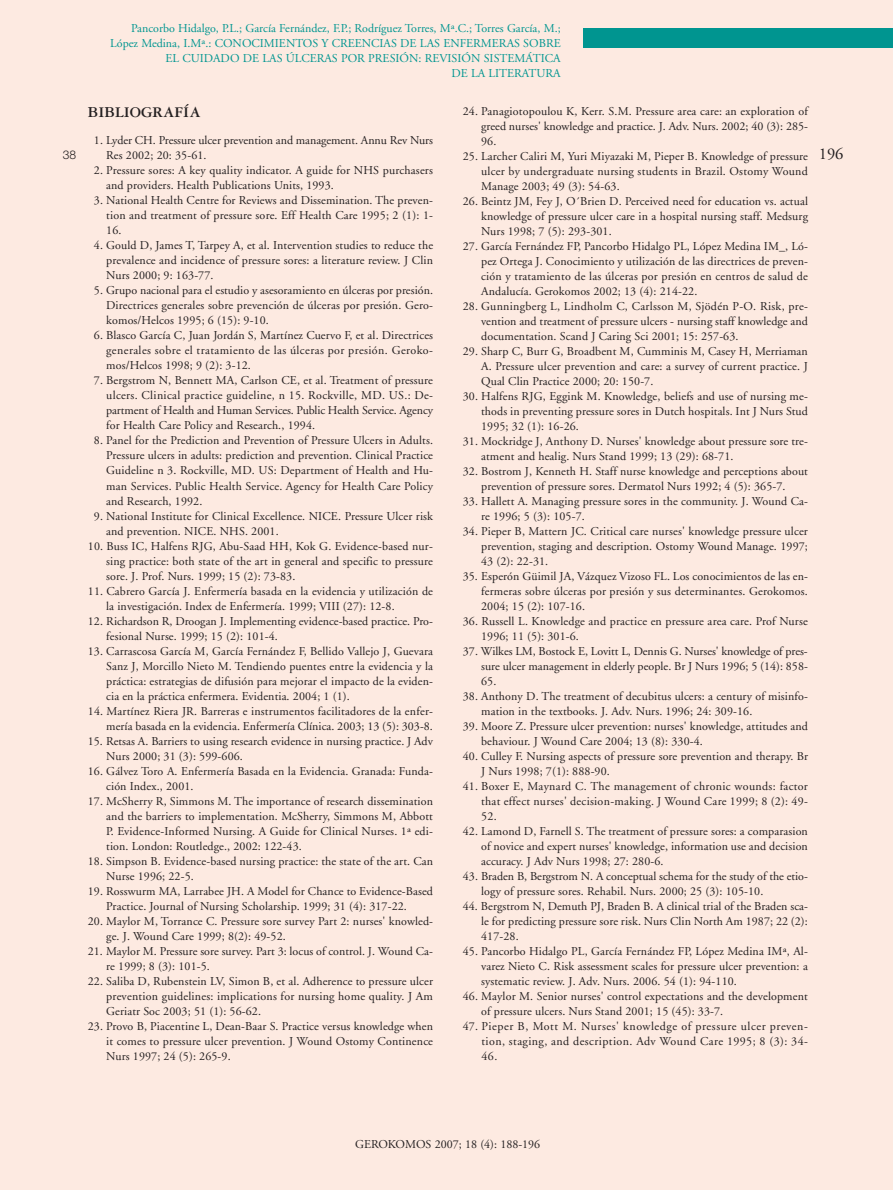
<style>
.page{position:relative;width:893px;height:1190px;background:#fdeae1}
.page>*{position:absolute;margin:0;border:0;box-sizing:border-box;transform-origin:0 0}
.t1{font:16.5px "Adobe Garamond";color:#231f20}
.t2{font:700 15.75px "Garamond Three";color:#231f20}
.t3{font:12px/15px "Adobe Garamond";letter-spacing:.01em;color:#231f20;text-align:justify}
.t4{font:12px/15px "Adobe Garamond";color:#009590;text-align:right}
.t5{font:300 12px "Helvetica Neue";color:#231f20}
</style>
<div class="page">
<p class="t5" style="left:63px;top:150px;width:15px">38</p>
<p class="t4" style="left:110px;top:22px;width:452px">Pancorbo Hidalgo, P.L.; García Fernández, F.P.; Rodríguez Torres, Mª.C.; Torres García, M.; López Medina, I.Mª.: CONOCIMIENTOS Y CREENCIAS DE LAS ENFERMERAS SOBRE EL CUIDADO DE LAS ÚLCERAS POR PRESIÓN: REVISIÓN SISTEMÁTICA<br>DE LA LITERATURA</p>
<h2 class="t2" style="left:88px;top:106px;width:114px">BIBLIOGRAFÍA</h2>
<p class="t3" style="left:106px;top:134px;width:328px;text-indent:-12px">1. Lyder CH. Pressure ulcer prevention and management. Annu Rev Nurs<br>Res 2002; 20: 35-61.</p>
<p class="t3" style="left:106px;top:164px;width:328px;text-indent:-12px">2. Pressure sores: A key quality indicator. A guide for NHS purchasers and providers. Health Publications Units, 1993.</p>
<p class="t3" style="left:106px;top:194px;width:328px;text-indent:-12px">3. National Health Centre for Reviews and Dissemination. The preven&shy;tion and treatment of pressure sore. Eff Health Care 1995; 2 (1): 1- 16.</p>
<p class="t3" style="left:106px;top:239px;width:328px;text-indent:-12px">4. Gould D, James T, Tarpey A, et al. Intervention studies to reduce the prevalence and incidence of pressure sores: a literature review. J Clin Nurs 2000; 9: 163-77.</p>
<p class="t3" style="left:106px;top:284px;width:328px;text-indent:-12px">5. Grupo nacional para el estudio y asesoramiento en úlceras por presión.<br>Directrices generales sobre prevención de úlceras por presión. Gero&shy;komos/Helcos 1995; 6 (15): 9-10.</p>
<p class="t3" style="left:106px;top:329px;width:328px;text-indent:-12px">6. Blasco García C, Juan Jordán S, Martínez Cuervo F, et al. Directrices generales sobre el tratamiento de las úlceras por presión. Geroko&shy;mos/Helcos 1998; 9 (2): 3-12.</p>
<p class="t3" style="left:106px;top:374px;width:328px;text-indent:-12px">7. Bergstrom N, Bennett MA, Carlson CE, et al. Treatment of pressure ulcers. Clinical practice guideline, n 15. Rockville, MD. US.: De&shy;partment of Health and Human Services. Public Health Service. Agency for Health Care Policy and Research., 1994.</p>
<p class="t3" style="left:106px;top:434px;width:328px;text-indent:-12px">8. Panel for the Prediction and Prevention of Pressure Ulcers in Adults.<br>Pressure ulcers in adults: prediction and prevention. Clinical Practice Guideline n 3. Rockville, MD. US: Department of Health and Hu&shy;man Services. Public Health Service. Agency for Health Care Policy and Research, 1992.</p>
<p class="t3" style="left:106px;top:509px;width:328px;text-indent:-12px">9. National Institute for Clinical Excellence. NICE. Pressure Ulcer risk and prevention. NICE. NHS. 2001.</p>
<p class="t3" style="left:106px;top:539px;width:328px;text-indent:-18px">10. Buss IC, Halfens RJG, Abu-Saad HH, Kok G. Evidence-based nur&shy;sing practice: both state of the art in general and specific to pressure sore. J. Prof. Nurs. 1999; 15 (2): 73-83.</p>
<p class="t3" style="left:106px;top:584px;width:328px;text-indent:-18px">11. Cabrero García J. Enfermería basada en la evidencia y utilización de la investigación. Index de Enfermería. 1999; VIII (27): 12-8.</p>
<p class="t3" style="left:106px;top:614px;width:328px;text-indent:-18px">12. Richardson R, Droogan J. Implementing evidence-based practice. Pro&shy;fesional Nurse. 1999; 15 (2): 101-4.</p>
<p class="t3" style="left:106px;top:644px;width:328px;text-indent:-18px">13. Carrascosa García M, García Fernández F, Bellido Vallejo J, Guevara Sanz J, Morcillo Nieto M. Tendiendo puentes entre la evidencia y la práctica: estrategias de difusión para mejorar el impacto de la eviden&shy;cia en la práctica enfermera. Evidentia. 2004; 1 (1).</p>
<p class="t3" style="left:88px;top:704px;width:347px;text-align:right">14. Martínez Riera JR. Barreras e instrumentos facilitadores de la enfer&shy;mería basada en la evidencia. Enfermería Clínica. 2003; 13 (5): 303-8.</p>
<p class="t3" style="left:106px;top:734px;width:328px;text-indent:-18px">15. Retsas A. Barriers to using research evidence in nursing practice. J Adv<br>Nurs 2000; 31 (3): 599-606.</p>
<p class="t3" style="left:106px;top:764px;width:328px;text-indent:-18px">16. Gálvez Toro A. Enfermería Basada en la Evidencia. Granada: Funda&shy;ción Index., 2001.</p>
<p class="t3" style="left:106px;top:794px;width:328px;text-indent:-18px">17. McSherry R, Simmons M. The importance of research dissemination and the barriers to implementation. McSherry, Simmons M, Abbott P. Evidence-Informed Nursing. A Guide for Clinical Nurses. 1ª edi&shy;tion. London: Routledge., 2002: 122-43.</p>
<p class="t3" style="left:106px;top:854px;width:328px;text-indent:-18px">18. Simpson B. Evidence-based nursing practice: the state of the art. Can<br>Nurse 1996; 22-5.</p>
<p class="t3" style="left:106px;top:884px;width:328px;text-indent:-18px">19. Rosswurm MA, Larrabee JH. A Model for Chance to Evidence-Based<br>Practice. Journal of Nursing Scholarship. 1999; 31 (4): 317-22.</p>
<p class="t3" style="left:106px;top:914px;width:328px;text-indent:-18px">20. Maylor M, Torrance C. Pressure sore survey Part 2: nurses' knowled&shy;ge. J. Wound Care 1999; 8(2): 49-52.</p>
<p class="t3" style="left:106px;top:944px;width:328px;text-indent:-18px">21. Maylor M. Pressure sore survey. Part 3: locus of control. J. Wound Ca&shy;re 1999; 8 (3): 101-5.</p>
<p class="t3" style="left:106px;top:974px;width:328px;text-indent:-18px">22. Saliba D, Rubenstein LV, Simon B, et al. Adherence to pressure ulcer prevention guidelines: implications for nursing home quality. J Am Geriatr Soc 2003; 51 (1): 56-62.</p>
<p class="t3" style="left:106px;top:1019px;width:328px;text-indent:-18px">23. Provo B, Piacentine L, Dean-Baar S. Practice versus knowledge when it comes to pressure ulcer prevention. J Wound Ostomy Continence Nurs 1997; 24 (5): 265-9.</p>
<p class="t3" style="left:481px;top:105px;width:328px;text-indent:-18px">24. Panagiotopoulou K, Kerr. S.M. Pressure area care: an exploration of greed nurses' knowledge and practice. J. Adv. Nurs. 2002; 40 (3): 285- 96.</p>
<p class="t3" style="left:481px;top:150px;width:328px;text-indent:-18px">25. Larcher Caliri M, Yuri Miyazaki M, Pieper B. Knowledge of pressure ulcer by undergraduate nursing students in Brazil. Ostomy Wound Manage 2003; 49 (3): 54-63.</p>
<p class="t3" style="left:481px;top:195px;width:328px;text-indent:-18px">26. Beintz JM, Fey J, O´Brien D. Perceived need for education vs. actual knowledge of pressure ulcer care in a hospital nursing staff. Medsurg Nurs 1998; 7 (5): 293-301.</p>
<p class="t3" style="left:481px;top:240px;width:328px;text-indent:-18px">27. García Fernández FP, Pancorbo Hidalgo PL, López Medina IM_, Ló&shy;pez Ortega J. Conocimiento y utilización de las directrices de preven&shy;ción y tratamiento de las úlceras por presión en centros de salud de Andalucía. Gerokomos 2002; 13 (4): 214-22.</p>
<p class="t3" style="left:481px;top:300px;width:328px;text-indent:-18px">28. Gunningberg L, Lindholm C, Carlsson M, Sjödén P-O. Risk, pre&shy;vention and treatment of pressure ulcers - nursing staff knowledge and documentation. Scand J Caring Sci 2001; 15: 257-63.</p>
<p class="t3" style="left:481px;top:345px;width:328px;text-indent:-18px">29. Sharp C, Burr G, Broadbent M, Cumminis M, Casey H, Merriaman A. Pressure ulcer prevention and care: a survey of current practice. J Qual Clin Practice 2000; 20: 150-7.</p>
<p class="t3" style="left:481px;top:390px;width:328px;text-indent:-18px">30. Halfens RJG, Eggink M. Knowledge, beliefs and use of nursing me&shy;thods in preventing pressure sores in Dutch hospitals. Int J Nurs Stud 1995; 32 (1): 16-26.</p>
<p class="t3" style="left:481px;top:435px;width:328px;text-indent:-18px">31. Mockridge J, Anthony D. Nurses' knowledge about pressure sore tre&shy;atment and healig. Nurs Stand 1999; 13 (29): 68-71.</p>
<p class="t3" style="left:463px;top:465px;width:347px;text-align:center">32. Bostrom J, Kenneth H. Staff nurse knowledge and perceptions about prevention of pressure sores. Dermatol Nurs 1992; 4 (5): 365-7.</p>
<p class="t3" style="left:481px;top:495px;width:328px;text-indent:-18px">33. Hallett A. Managing pressure sores in the community. J. Wound Ca&shy;re 1996; 5 (3): 105-7.</p>
<p class="t3" style="left:481px;top:525px;width:328px;text-indent:-18px">34. Pieper B, Mattern JC. Critical care nurses' knowledge pressure ulcer prevention, staging and description. Ostomy Wound Manage. 1997; 43 (2): 22-31.</p>
<p class="t3" style="left:481px;top:570px;width:328px;text-indent:-18px">35. Esperón Güimil JA, Vázquez Vizoso FL. Los conocimientos de las en&shy;fermeras sobre úlceras por presión y sus determinantes. Gerokomos.<br>2004; 15 (2): 107-16.</p>
<p class="t3" style="left:481px;top:615px;width:328px;text-indent:-18px">36. Russell L. Knowledge and practice en pressure area care. Prof Nurse<br>1996; 11 (5): 301-6.</p>
<p class="t3" style="left:481px;top:645px;width:328px;text-indent:-18px">37. Wilkes LM, Bostock E, Lovitt L, Dennis G. Nurses' knowledge of pres&shy;sure ulcer management in elderly people. Br J Nurs 1996; 5 (14): 858- 65.</p>
<p class="t3" style="left:481px;top:690px;width:328px;text-indent:-18px">38. Anthony D. The treatment of decubitus ulcers: a century of misinfo&shy;mation in the textbooks. J. Adv. Nurs. 1996; 24: 309-16.</p>
<p class="t3" style="left:481px;top:720px;width:328px;text-indent:-18px">39. Moore Z. Pressure ulcer prevention: nurses' knowledge, attitudes and behaviour. J Wound Care 2004; 13 (8): 330-4.</p>
<p class="t3" style="left:481px;top:750px;width:328px;text-indent:-18px">40. Culley F. Nursing aspects of pressure sore prevention and therapy. Br<br>J Nurs 1998; 7(1): 888-90.</p>
<p class="t3" style="left:481px;top:780px;width:328px;text-indent:-18px">41. Boxer E, Maynard C. The management of chronic wounds: factor that effect nurses' decision-making. J Wound Care 1999; 8 (2): 49- 52.</p>
<p class="t3" style="left:481px;top:825px;width:328px;text-indent:-18px">42. Lamond D, Farnell S. The treatment of pressure sores: a comparasion of novice and expert nurses' knowledge, information use and decision accuracy. J Adv Nurs 1998; 27: 280-6.</p>
<p class="t3" style="left:481px;top:870px;width:328px;text-indent:-18px">43. Braden B, Bergstrom N. A conceptual schema for the study of the etio&shy;logy of pressure sores. Rehabil. Nurs. 2000; 25 (3): 105-10.</p>
<p class="t3" style="left:481px;top:900px;width:328px;text-indent:-18px">44. Bergstrom N, Demuth PJ, Braden B. A clinical trial of the Braden sca&shy;le for predicting pressure sore risk. Nurs Clin North Am 1987; 22 (2):<br>417-28.</p>
<p class="t3" style="left:481px;top:945px;width:328px;text-indent:-18px">45. Pancorbo Hidalgo PL, García Fernández FP, López Medina IMª, Al&shy;varez Nieto C. Risk assessment scales for pressure ulcer prevention: a systematic review. J. Adv. Nurs. 2006. 54 (1): 94-110.</p>
<p class="t3" style="left:481px;top:990px;width:328px;text-indent:-18px">46. Maylor M. Senior nurses' control expectations and the development of pressure ulcers. Nurs Stand 2001; 15 (45): 33-7.</p>
<p class="t3" style="left:481px;top:1020px;width:328px;text-indent:-19px">47. Pieper B, Mott M. Nurses' knowledge of pressure ulcer preven&shy;tion, staging, and description. Adv Wound Care 1995; 8 (3): 34- 46.</p>
<h1 class="t1" style="left:819px;top:147px;width:26px">196</h1>
<p class="t3" style="left:355px;top:1137px;width:187px">GEROKOMOS 2007; 18 (4): 188-196</p>
</div>
